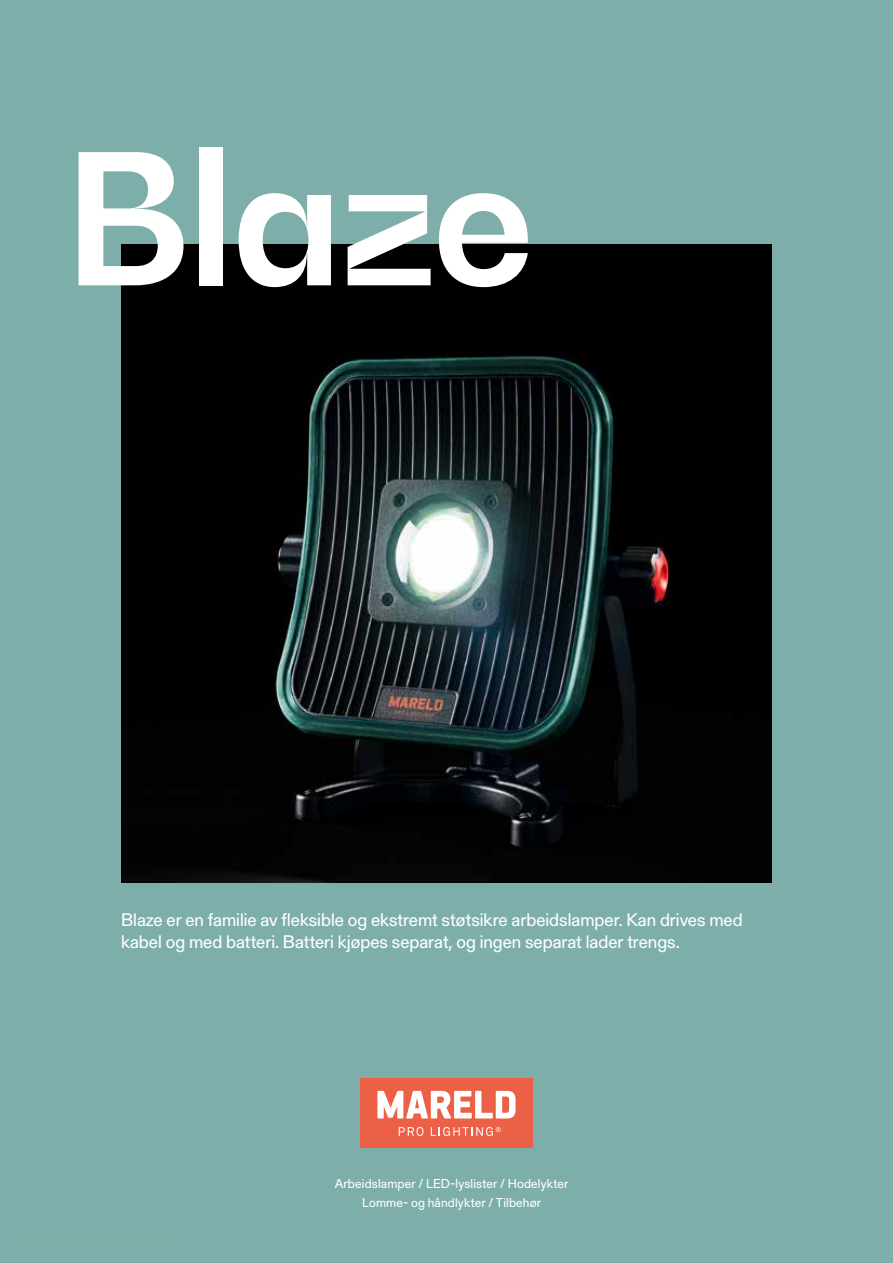
<style>
.page{position:relative;width:893px;height:1263px;background:#7eaea9}
.page>*{position:absolute;margin:0;border:0;box-sizing:border-box;transform-origin:0 0}
.t1{font:700 180px "Bw Gradual";letter-spacing:-.015em;color:#fff}
.t2{font:18px/21.6px "Gerstner Programm FSL";color:#fff}
.t3{font:12.75px/19.4px "Gerstner Programm FSL";letter-spacing:.015em;color:#fff;text-align:center}
</style>
<div class="page">
<img style="left:121px;top:245px;width:651px;height:637px">
<div style="left:360px;top:1078px;width:173px;height:69px;background:#ec6048"></div>
<svg style="left:377px;top:1091px;width:138px;height:27px"></svg>
<svg style="left:399px;top:1127px;width:24px;height:9px"></svg>
<svg style="left:431px;top:1127px;width:70px;height:9px"></svg>
<h1 class="t1" style="left:64px;top:101px;width:472px">Blaze</h1>
<p class="t2" style="left:121px;top:908px;width:623px">Blaze er en familie av fleksible og ekstremt støtsikre arbeidslamper. Kan drives med kabel og med batteri. Batteri kjøpes separat, og ingen separat lader trengs.</p>
<p class="t3" style="left:335px;top:1173px;width:235px">Arbeidslamper / LED-lyslister / Hodelykter<br>Lomme- og håndlykter / Tilbehør</p>
</div>
